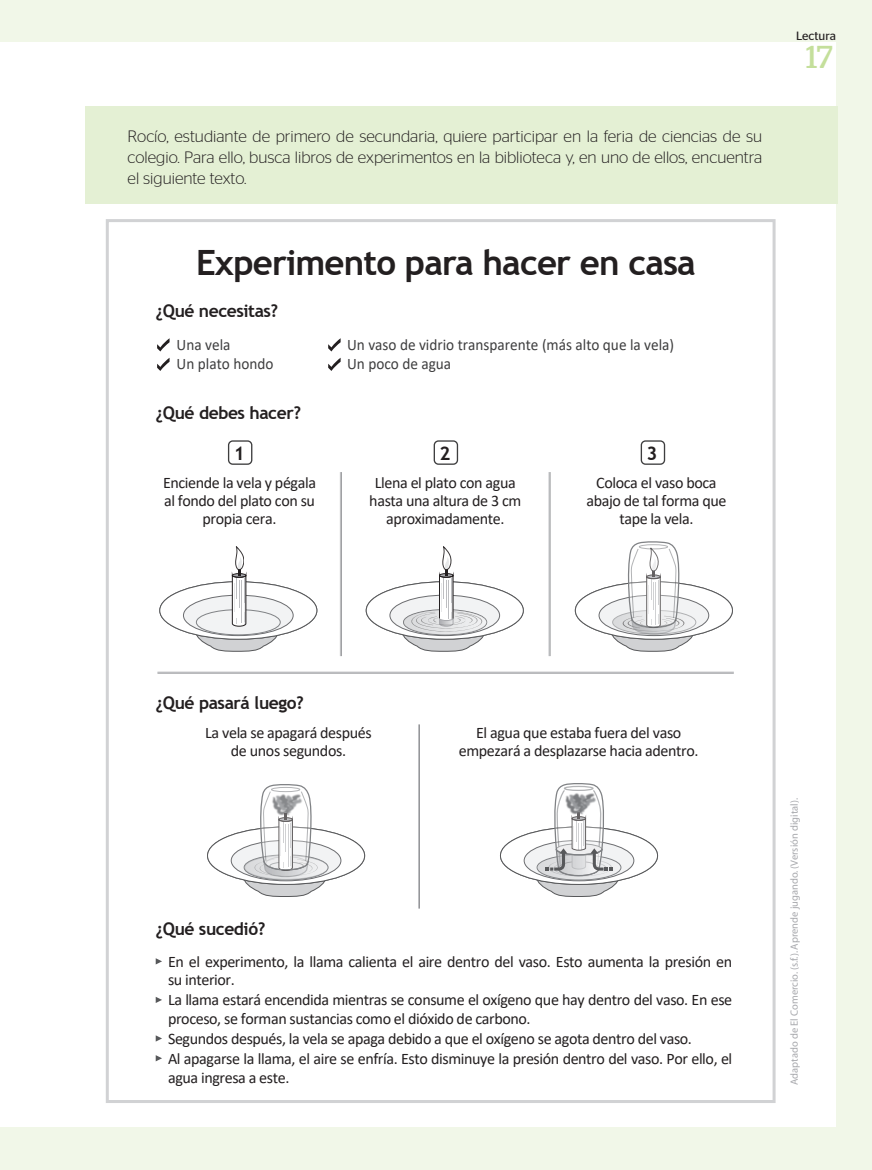
<style>
.page{position:relative;width:872px;height:1170px;background:#fff}
.page>*{position:absolute;margin:0;border:0;box-sizing:border-box;transform-origin:0 0}
.t1{font:700 34.8px "Trebuchet MS";letter-spacing:-.025em;color:#231f20}
.t2{font:31.65px "Stag";color:#c4df9b}
.t3{font:700 18.75px "Trebuchet MS";color:#231f20}
.t4{font:700 17.4px "Trebuchet MS";letter-spacing:-.025em;color:#231f20}
.t5{font:300 16.5px/21px "Stag Sans";color:#231f20;text-align:justify}
.t6{font:16.05px/18px "Calibri";letter-spacing:-.025em;color:#231f20;text-align:center}
.t7{font:16.05px/19.4px "Calibri";color:#3e3e3f;scale:.95 1}
.t8{font:12px "Stag Sans";color:#231f20}
.t9{font:10.5px "Myriad";color:#a8a9ad}
</style>
<div class="page">
<div style="left:0;top:0;width:872px;height:1169px;background:#f1f7e8"></div>
<div style="left:0;top:43px;width:836px;height:1084px;background:#fff"></div>
<div style="left:85px;top:106px;width:753px;height:98px;background:#e4f0d4"></div>
<svg style="left:231px;top:840px;width:110px;height:40px"></svg>
<svg style="left:243px;top:784px;width:85px;height:113px"></svg>
<img style="left:262px;top:788px;width:48px;height:35px">
<svg style="left:524px;top:840px;width:110px;height:40px"></svg>
<svg style="left:535px;top:783px;width:86px;height:114px"></svg>
<img style="left:555px;top:786px;width:48px;height:36px">
<div style="left:228px;top:440px;width:24px;height:25px;background:#fff;border:1px solid #3e3e3f;border-radius:4px"></div>
<div style="left:433px;top:440px;width:25px;height:25px;background:#fff;border:1px solid #3e3e3f;border-radius:4px"></div>
<div style="left:390px;top:595px;width:109px;height:40px;background:#f2f3f4;border-radius:50%"></div>
<svg style="left:401px;top:546px;width:86px;height:106px"></svg>
<div style="left:640px;top:440px;width:25px;height:25px;background:#fff;border:1px solid #3e3e3f;border-radius:4px"></div>
<svg style="left:157px;top:338px;width:13px;height:13px"></svg>
<svg style="left:157px;top:357px;width:13px;height:14px"></svg>
<svg style="left:328px;top:338px;width:13px;height:13px"></svg>
<svg style="left:328px;top:357px;width:13px;height:14px"></svg>
<svg style="left:156px;top:958px;width:6px;height:6px"></svg>
<svg style="left:156px;top:997px;width:6px;height:5px"></svg>
<svg style="left:156px;top:1035px;width:6px;height:6px"></svg>
<svg style="left:156px;top:1055px;width:6px;height:6px"></svg>
<hr style="left:340px;top:472px;width:1px;height:184px;background:#bdbec1">
<hr style="left:341px;top:472px;width:1px;height:184px;background:#939598">
<hr style="left:418px;top:724px;width:1px;height:184px;background:#bdbec1">
<hr style="left:419px;top:724px;width:1px;height:184px;background:#939598">
<hr style="left:157px;top:671px;width:577px;height:1px;background:#bdbec1">
<hr style="left:157px;top:672px;width:577px;height:1px;background:#939598">
<hr style="left:548px;top:472px;width:1px;height:184px;background:#bdbec1">
<hr style="left:549px;top:472px;width:1px;height:184px;background:#939598">
<svg style="left:183px;top:595px;width:110px;height:40px"></svg>
<svg style="left:195px;top:546px;width:84px;height:106px"></svg>
<div style="left:599px;top:595px;width:109px;height:40px;background:#f2f3f4;border-radius:50%"></div>
<svg style="left:610px;top:541px;width:86px;height:111px"></svg>
<div style="left:106px;top:219px;width:669px;height:883px;border:3px solid #d1d2d4"></div>
<p class="t5" style="left:128px;top:126px;width:636px">Rocío, estudiante de primero de secundaria, quiere participar en la feria de ciencias de su colegio. Para ello, busca libros de experimentos en la biblioteca y, en uno de ellos, encuentra el siguiente texto.</p>
<h1 class="t1" style="left:196px;top:241px;width:501px">Experimento para hacer en casa</h1>
<p class="t4" style="left:156px;top:300px;width:124px">¿Qué necesitas?</p>
<p class="t7" style="left:177px;top:334px;width:103px">Una vela<br>Un plato hondo</p>
<p class="t4" style="left:156px;top:402px;width:147px">¿Qué debes hacer?</p>
<p class="t3" style="left:234px;top:441px;width:12px">1</p>
<p class="t6" style="left:163px;top:473px;width:154px">Enciende la vela y pégala al fondo del plato con su propia cera.</p>
<p class="t7" style="left:347px;top:334px;width:346px">Un vaso de vidrio transparente (más alto que la vela)<br>Un poco de agua</p>
<p class="t3" style="left:439px;top:441px;width:12px">2</p>
<p class="t6" style="left:369px;top:473px;width:154px">Llena el plato con agua hasta una altura de 3 cm aproximadamente.</p>
<p class="t3" style="left:646px;top:441px;width:12px">3</p>
<p class="t6" style="left:586px;top:473px;width:142px">Coloca el vaso boca abajo de tal forma que tape la vela.</p>
<p class="t8" style="left:796px;top:29px;width:41px">Lectura</p>
<h2 class="t2" style="left:806px;top:38px;width:28px">17</h2>
<p class="t4" style="left:156px;top:691px;width:150px">¿Qué pasará luego?</p>
<p class="t6" style="left:205px;top:723px;width:168px">La vela se apagará después de unos segundos.</p>
<p class="t6" style="left:459px;top:723px;width:241px">El agua que estaba fuera del vaso empezará a desplazarse hacia adentro.</p>
<p class="t4" style="left:156px;top:917px;width:111px">¿Qué sucedió?</p>
<p class="t6" style="left:168px;top:951px;width:566px;line-height:19.4px;text-align:left">En el experimento, la llama calienta el aire dentro del vaso. Esto aumenta la presión en su interior.<br>La llama estará encendida mientras se consume el oxígeno que hay dentro del vaso. En ese proceso, se forman sustancias como el dióxido de carbono.<br>Segundos después, la vela se apaga debido a que el oxígeno se agota dentro del vaso.<br>Al apagarse la llama, el aire se enfría. Esto disminuye la presión dentro del vaso. Por ello, el agua ingresa a este.</p>
<p class="t9" style="left:789px;top:1084px;width:288px;rotate:-90deg">Adaptado de El Comercio. (s.f.). Aprende jugando. (Versión digital).</p>
</div>
